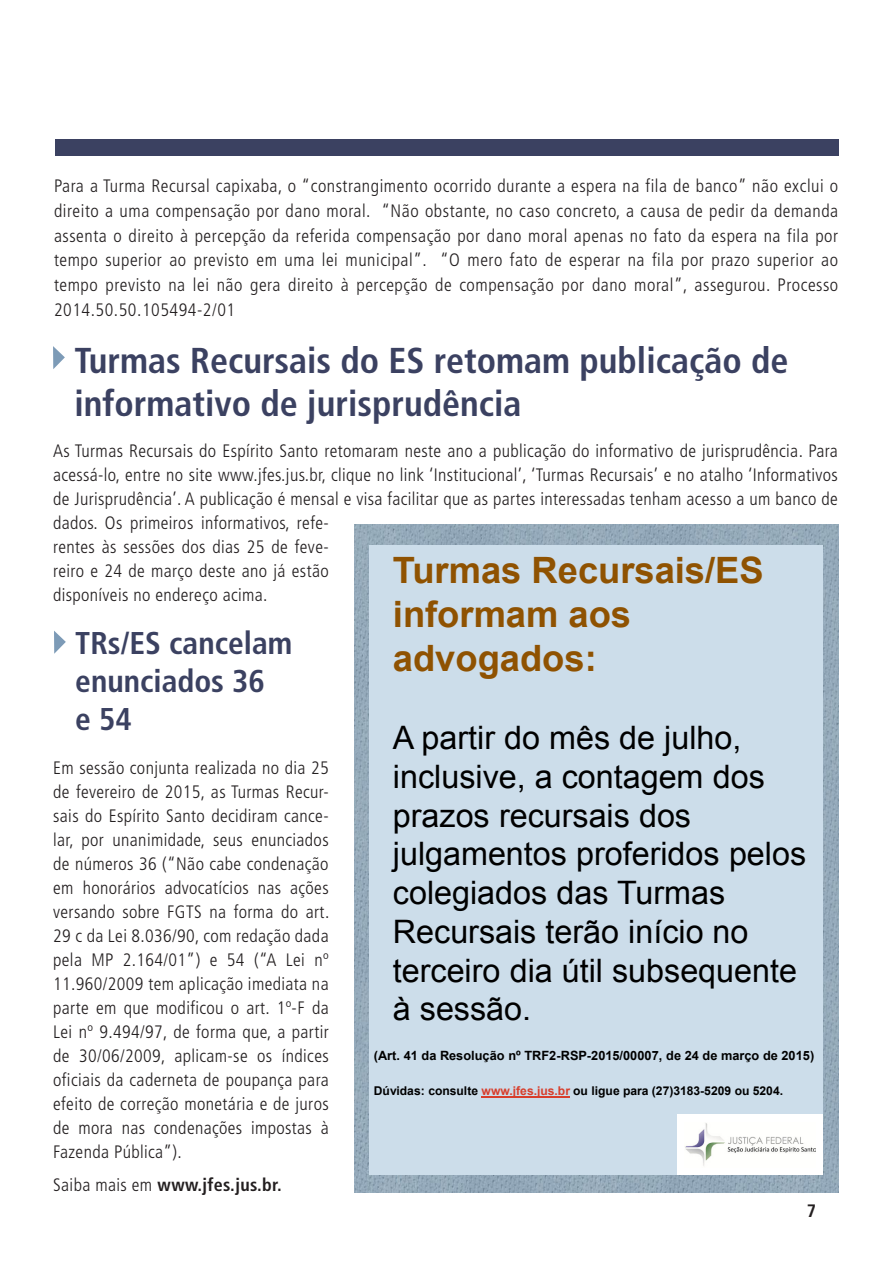
<style>
.page{position:relative;width:893px;height:1263px;background:#fff}
.page>*{position:absolute;margin:0;border:0;box-sizing:border-box;transform-origin:0 0}
.t1{font:700 36.3px/43.7px "Arial";color:#8f5201}
.t2{font:condensed 36px/43.2px "Frutiger 67 Bold";color:#3b4161}
.t3{font:32.25px/38.7px "Arial";color:#000}
.t4{font:condensed 31.5px/37.8px "Frutiger 67 Bold";color:#3b4161}
.texto_padrão{font:condensed 18px/24px "Frutiger 47 Light";letter-spacing:.02em;color:#231f20;text-align:justify}
.t5{font:condensed 18px "Frutiger 67 Bold";letter-spacing:.02em;color:#231f20}
.t6{font:700 12.75px "Arial";color:#000}
.t7{font:700 12.15px "Arial";color:#000}
.s1{font-family:"Frutiger 47 Light"}
.s2{color:#d83e2c}
</style>
<div class="page">
<div style="left:55px;top:139px;width:783px;height:17px;background:#3b4161"></div>
<img style="left:354px;top:525px;width:484px;height:667px">
<div style="left:369px;top:546px;width:454px;height:629px;background:#ccddea"></div>
<div style="left:677px;top:1114px;width:146px;height:61px;background:#fff"></div>
<img style="left:685px;top:1123px;width:130px;height:43px">
<hr style="left:481px;top:1096px;width:89px;height:2px;background:#d83e2c">
<svg style="left:53px;top:346px;width:12px;height:23px"></svg>
<svg style="left:54px;top:631px;width:12px;height:23px"></svg>
<p class="texto_padrão" style="left:54px;top:174px;width:786px;line-height:24.8px">Para a Turma Recursal capixaba, o “constrangimento ocorrido durante a espera na fila de banco” não exclui o direito a uma compensação por dano moral. “Não obstante, no caso concreto, a causa de pedir da demanda assenta o direito à percepção da referida compensação por dano moral apenas no fato da espera na fila por tempo superior ao previsto em uma lei municipal”. “O mero fato de esperar na fila por prazo superior ao tempo previsto na lei não gera direito à percepção de compensação por dano moral”, assegurou. Processo 2014.50.50.105494-2/01</p>
<p class="t2" style="left:75px;top:339px;width:715px">Turmas Recursais do ES retomam publicação de informativo de jurisprudência</p>
<p class="texto_padrão" style="left:53px;top:439px;width:786px;text-align:left">As Turmas Recursais do Espírito Santo retomaram neste ano a publicação do informativo de jurisprudência. Para acessá-lo, entre no site www.jfes.jus.br, clique no link ‘Institucional’, ‘Turmas Recursais’ e no atalho ‘Informativos de Jurisprudência’. A publicação é mensal e visa facilitar que as partes interessadas tenham acesso a um banco de dados. Os primeiros informativos, refe-<br>rentes às sessões dos dias 25 de feve-<br>reiro e 24 de março deste ano já estão<br>disponíveis no endereço acima.</p>
<p class="t4" style="left:75px;top:624px;width:219px">TRs/ES cancelam enunciados 36</p>
<p class="t4" style="left:75px;top:700px;width:58px">e 54</p>
<p class="texto_padrão" style="left:53px;top:756px;width:278px">Em sessão conjunta realizada no dia 25 de fevereiro de 2015, as Turmas Recur&shy;sais do Espírito Santo decidiram cance&shy;lar, por unanimidade, seus enunciados de números 36 (“Não cabe condenação em honorários advocatícios nas ações versando sobre FGTS na forma do art.<br>29 c da Lei 8.036/90, com redação dada pela MP 2.164/01”) e 54 (“A Lei nº 11.960/2009 tem aplicação imediata na parte em que modificou o art. 1º-F da Lei nº 9.494/97, de forma que, a partir de 30/06/2009, aplicam-se os índices oficiais da caderneta de poupança para efeito de correção monetária e de juros de mora nas condenações impostas à Fazenda Pública”).</p>
<p class="t5" style="left:53px;top:1173px;width:230px"><span class="s1">Saiba mais em</span> www.jfes.jus.br.</p>
<p class="t5" style="left:807px;top:1200px;width:11px">7</p>
<p class="t1" style="left:393px;top:550px;width:372px">Turmas Recursais/ES informam aos advogados:</p>
<p class="t3" style="left:393px;top:719px;width:415px">A partir do mês de julho, inclusive, a contagem dos prazos recursais dos julgamentos proferidos pelos colegiados das Turmas<br>Recursais terão início no terceiro dia útil subsequente à sessão.</p>
<p class="t6" style="left:374px;top:1047px;width:442px">(Art. 41 da Resolução nº TRF2-RSP-2015/00007, de 24 de março de 2015)</p>
<p class="t7" style="left:374px;top:1083px;width:411px">Dúvidas: consulte <span class="s2">www.jfes.jus.br</span> ou ligue para (27)3183-5209 ou 5204.</p>
</div>
